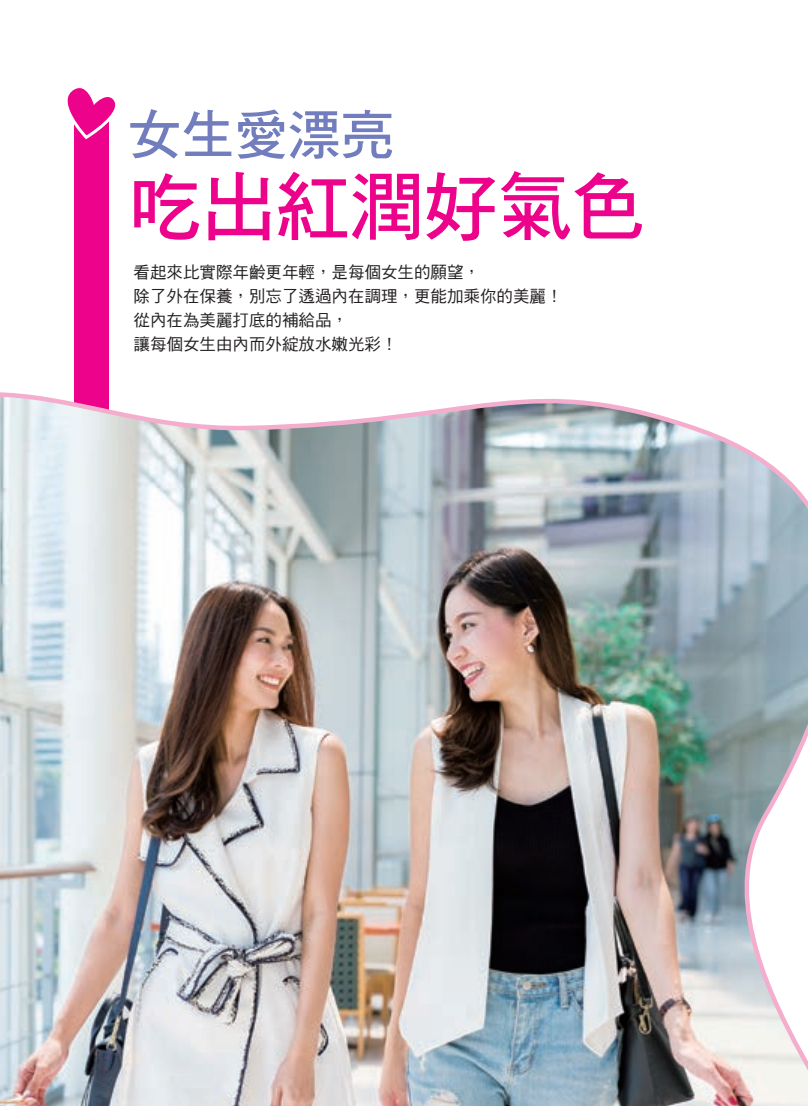
<style>
.page{position:relative;width:808px;height:1106px;background:#fff}
.page>*{position:absolute;margin:0;border:0;box-sizing:border-box;transform-origin:0 0}
.t1{font:75px "DF Hei Std W7";letter-spacing:-.015em;color:#ed028c}
.t2{font:54px "DF Hei Std W7";letter-spacing:-.015em;color:#717dbd}
.t3{font:16.5px/24px "DF Hei Std W5";color:#231f20}
</style>
<div class="page">
<div style="left:74px;top:108px;width:34px;height:504px;background:#ed028c"></div>
<img style="left:0;top:368px;width:808px;height:738px">
<svg style="left:67px;top:88px;width:49px;height:52px"></svg>
<h2 class="t2" style="left:128px;top:105px;width:268px">女生愛漂亮</h2>
<h1 class="t1" style="left:128px;top:166px;width:520px">吃出紅潤好氣色</h1>
<p class="t3" style="left:134px;top:259px;width:431px">看起來比實際年齡更年輕，是每個女生的願望，<br>除了外在保養，別忘了透過內在調理，更能加乘你的美麗！從內在為美麗打底的補給品，<br>讓每個女生由內而外綻放水嫩光彩！</p>
</div>
